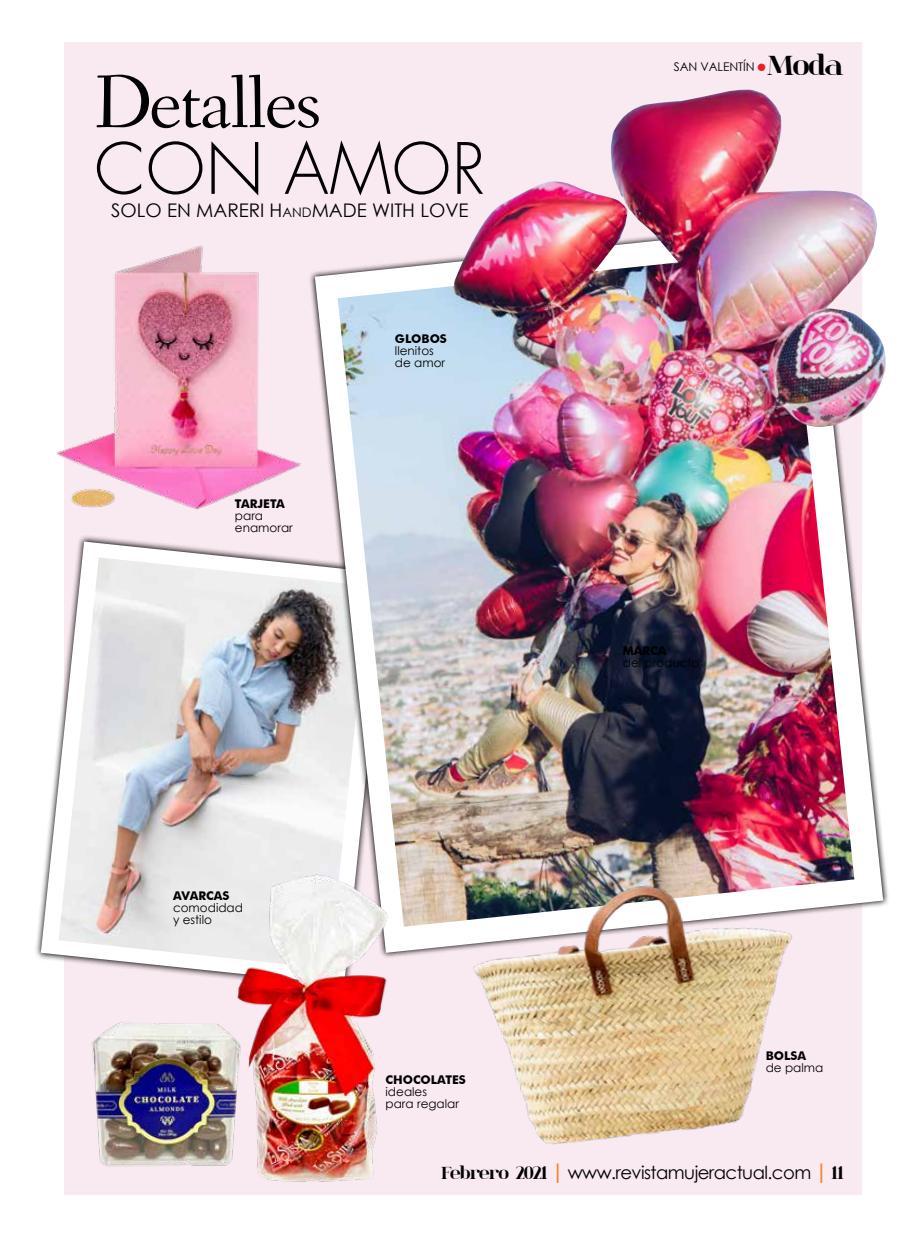
<style>
.page{position:relative;width:915px;height:1234px;background:#fff}
.page>*{position:absolute;margin:0;border:0;box-sizing:border-box;transform-origin:0 0}
.t1{font:77.25px "Fanwood";letter-spacing:-.03em;color:#000}
.t2{font:300 68.7px "Futura";letter-spacing:.015em;color:#000}
.t3{font:700 28.5px "spinwerad";color:#000}
.t4{font:18.75px "Century Gothic";color:#000}
.t5{font:18px "Century Gothic";letter-spacing:-.03em;color:#000}
.t6{font:12px/12px "Century Gothic";color:#000}
.t7{font:700 12px "Futura BT";color:#000}
.s1{font-size:13.2px}
.s2{color:#ed1d24}
.s3{font-family:"spinwerad";font-weight:700}
.s4{font-weight:700;font-size:21px;color:#f58220}
</style>
<div class="page">
<div style="left:64px;top:43px;width:797px;height:1152px;background:#f9e9f0"></div>
<svg style="left:41px;top:541px;width:245px;height:434px"></svg>
<img style="left:59px;top:557px;width:249px;height:411px">
<svg style="left:315px;top:269px;width:567px;height:683px;fill:#f9f9f9"></svg>
<img style="left:337px;top:257px;width:517px;height:669px">
<img style="left:453px;top:90px;width:433px;height:340px">
<img style="left:453px;top:851px;width:366px;height:293px">
<img style="left:56px;top:245px;width:259px;height:265px">
<img style="left:197px;top:865px;width:207px;height:317px">
<img style="left:92px;top:1011px;width:157px;height:160px">
<h1 class="t1" style="left:94px;top:58px;width:229px">Detalles</h1>
<h2 class="t2" style="left:94px;top:127px;width:392px">CON AMOR</h2>
<h3 class="t4" style="left:111px;top:197px;width:359px">SOLO EN MARERI H<span class="s1">and</span>MADE WITH LOVE</h3>
<p class="t7" style="left:235px;top:496px;width:51px">TARJETA</p>
<p class="t6" style="left:235px;top:509px;width:59px">para enamorar</p>
<p class="t7" style="left:395px;top:331px;width:53px">GLOBOS</p>
<p class="t6" style="left:395px;top:344px;width:52px">llenitos de amor</p>
<p class="t7" style="left:173px;top:887px;width:58px">AVARCAS</p>
<p class="t6" style="left:173px;top:900px;width:71px">comodidad y estilo</p>
<p class="t7" style="left:385px;top:1071px;width:82px">CHOCOLATES</p>
<p class="t6" style="left:385px;top:1084px;width:75px">ideales<br>para regalar</p>
<p class="t6" style="left:673px;top:60px;width:93px">SAN VALENTÍN <span class="s2">●</span></p>
<h3 class="t3" style="left:767px;top:45px;width:78px">Moda</h3>
<p class="t7" style="left:622px;top:643px;width:45px">MARCA</p>
<p class="t6" style="left:622px;top:656px;width:78px">del producto</p>
<p class="t7" style="left:765px;top:1048px;width:42px">BOLSA</p>
<p class="t6" style="left:765px;top:1061px;width:59px">de palma</p>
<h3 class="t5" style="left:441px;top:1159px;width:404px"><span class="s3">Febrero 2021</span> <span class="s4">|</span> www.revistamujeractual.com <span class="s4">|</span> <span class="s3">11</span></h3>
</div>
